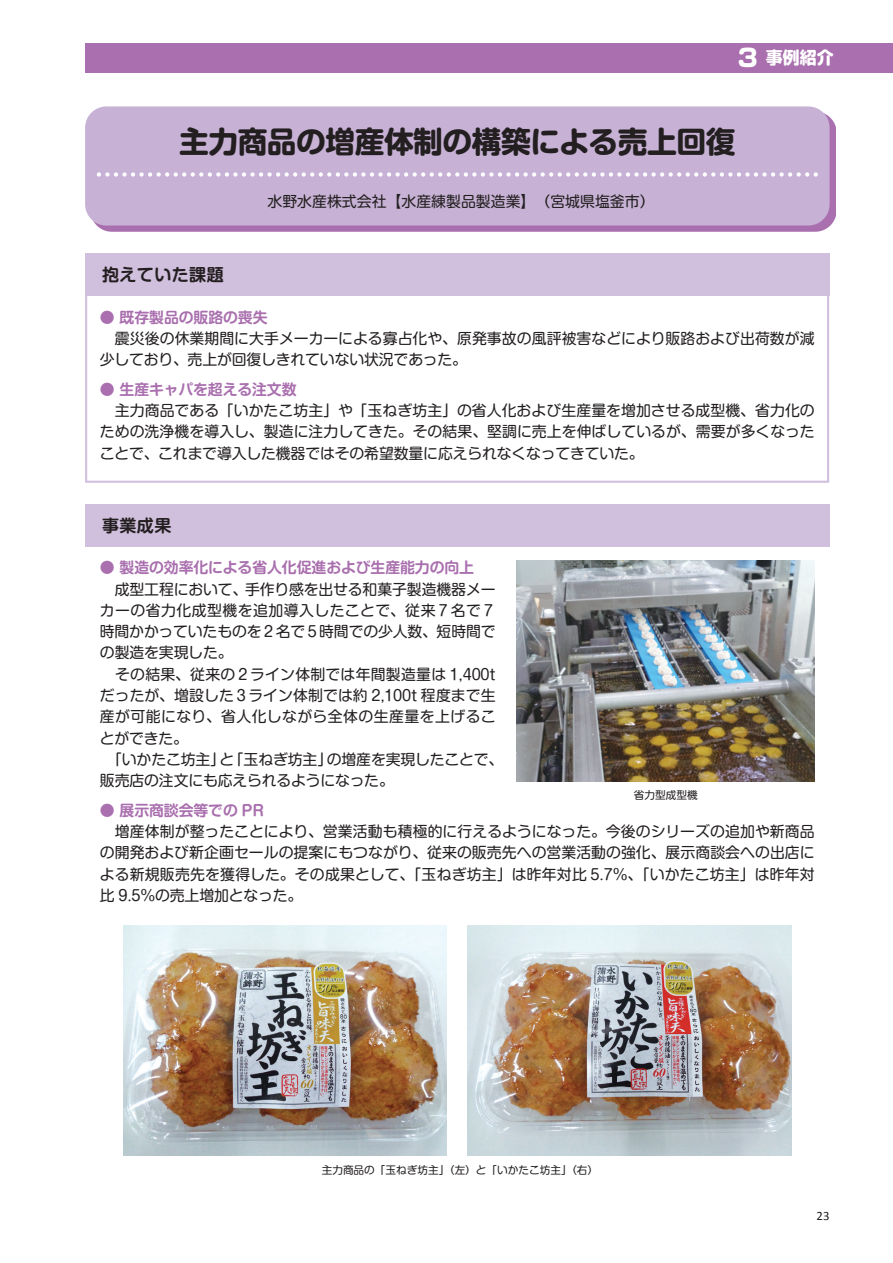
<style>
.page{position:relative;width:893px;height:1263px;background:#fff}
.page>*{position:absolute;margin:0;border:0;box-sizing:border-box;transform-origin:0 0}
.t1{font:29.7px "Shin M Go Pro Bold 90 pv RKSJ H";letter-spacing:-.015em;color:#231f20}
.t2{font:16.95px "Shin M Go Pro De Bold 90 pv RKSJ H";letter-spacing:.025em;color:#231f20}
.t3{font:16.95px "Soft Go Std Heavy 90 pv RKSJ H";color:#fff}
.t4{font:14.85px/21.3px "Shin M Go Pro Regular 90 pv RKSJ H";letter-spacing:-.005em;color:#231f20;text-align:justify}
.t5{font:14.85px "Shin M Go Pro De Bold 90 pv RKSJ H";letter-spacing:-.005em;color:#a96fae}
.t6{font:14.85px "Shin M Go Pro Regular 90 pv RKSJ H";letter-spacing:.03em;color:#231f20}
.t7{font:14.85px "Shin M Go Pro Regular 90 pv RKSJ H";letter-spacing:.015em;color:#231f20}
.t8{font:12.75px "Calibri";color:#231f20}
.t9{font:10.65px "Shin M Go Pro Regular 90 pv RKSJ H";color:#231f20}
.s1{font-size:24.45px}
</style>
<div class="page">
<div style="left:85px;top:43px;width:807px;height:29px;background:#a96fae"></div>
<img style="left:94px;top:112px;width:741px;height:120px">
<div style="left:85px;top:106px;width:744px;height:120px;background:#c7b2d5;border-radius:21px"></div>
<svg style="left:97px;top:172px;width:720px;height:5px"></svg>
<svg style="left:85px;top:253px;width:744px;height:230px"></svg>
<div style="left:85px;top:504px;width:744px;height:43px;background:#d0c0dd"></div>
<img style="left:517px;top:560px;width:297px;height:221px">
<img style="left:468px;top:926px;width:323px;height:229px">
<img style="left:123px;top:926px;width:323px;height:229px">
<p class="t3" style="left:735px;top:51px;width:100px"><span class="s1">３</span>事例紹介</p>
<h1 class="t1" style="left:179px;top:131px;width:557px">主力商品の増産体制の構築による売上回復</h1>
<p class="t4" style="left:267px;top:193px;width:388px">水野水産株式会社【水産練製品製造業】（宮城県塩釜市）</p>
<p class="t2" style="left:102px;top:268px;width:123px">抱えていた課題</p>
<p class="t5" style="left:100px;top:311px;width:184px">● 既存製品の販路の喪失　</p>
<p class="t4" style="left:100px;top:330px;width:716px">　震災後の休業期間に大手メーカーによる寡占化や、原発事故の風評被害などにより販路および出荷数が減少しており、売上が回復しきれていない状況であった。</p>
<p class="t5" style="left:100px;top:384px;width:198px">● 生産キャパを超える注文数</p>
<p class="t4" style="left:100px;top:402px;width:716px">　主力商品である「いかたこ坊主」や「玉ねぎ坊主」の省人化および生産量を増加させる成型機、省力化のための洗浄機を導入し、製造に注力してきた。その結果、堅調に売上を伸ばしているが、需要が多くなったことで、これまで導入した機器ではその希望数量に応えられなくなってきていた。</p>
<p class="t2" style="left:102px;top:519px;width:71px">事業成果</p>
<p class="t5" style="left:100px;top:562px;width:376px">● 製造の効率化による省人化促進および生産能力の向上</p>
<p class="t4" style="left:100px;top:580px;width:397px">　成型工程において、手作り感を出せる和菓子製造機器メー</p>
<p class="t6" style="left:100px;top:605px;width:397px">カーの省力化成型機を追加導入したことで、従来７名で７</p>
<p class="t4" style="left:100px;top:623px;width:397px">時間かかっていたものを２名で５時間での少人数、短時間で</p>
<p class="t4" style="left:100px;top:644px;width:134px">の製造を実現した。</p>
<p class="t7" style="left:100px;top:669px;width:397px">　その結果、従来の２ライン体制では年間製造量は 1,400t</p>
<p class="t4" style="left:100px;top:687px;width:397px">だったが、増設した３ライン体制では約 2,100t 程度まで生</p>
<p class="t6" style="left:100px;top:711px;width:397px">産が可能になり、省人化しながら全体の生産量を上げるこ</p>
<p class="t4" style="left:100px;top:729px;width:90px">とができた。</p>
<p class="t4" style="left:107px;top:751px;width:397px">「いかたこ坊主」と「玉ねぎ坊主」の増産を実現したことで、</p>
<p class="t4" style="left:100px;top:772px;width:295px">販売店の注文にも応えられるようになった。</p>
<p class="t5" style="left:100px;top:805px;width:166px">● 展示商談会等での PR</p>
<p class="t4" style="left:100px;top:823px;width:716px">　増産体制が整ったことにより、営業活動も積極的に行えるようになった。今後のシリーズの追加や新商品の開発および新企画セールの提案にもつながり、従来の販売先への営業活動の強化、展示商談会への出店による新規販売先を獲得した。その成果として、「玉ねぎ坊主」は昨年対比 5.7％、「いかたこ坊主」は昨年対比 9.5％の売上増加となった。</p>
<p class="t9" style="left:634px;top:791px;width:65px">省力型成型機</p>
<p class="t9" style="left:322px;top:1166px;width:278px">主力商品の「玉ねぎ坊主」（左）と「いかたこ坊主」（右）</p>
<p class="t8" style="left:816px;top:1211px;width:14px">23</p>
</div>
